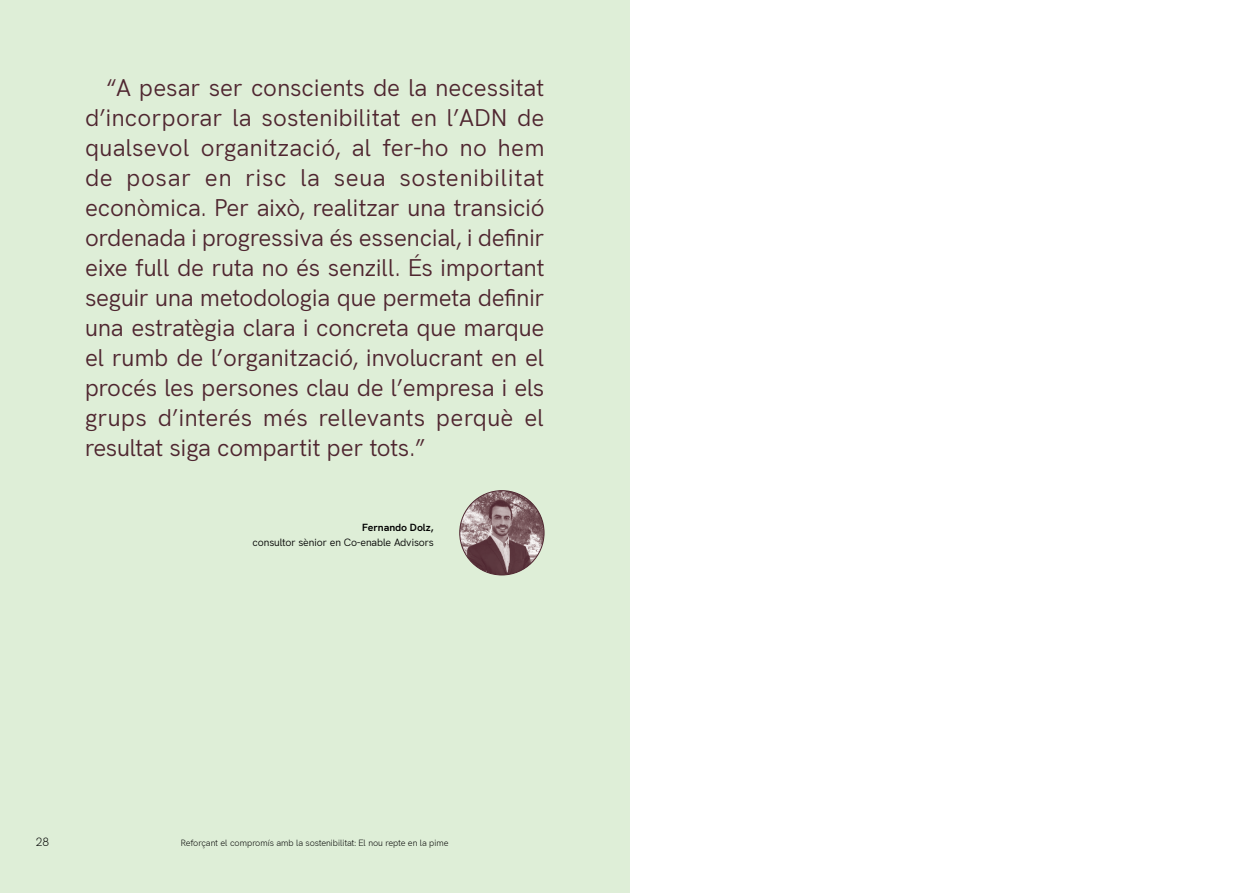
<style>
.page{position:relative;width:1259px;height:893px;background:#fff}
.page>*{position:absolute;margin:0;border:0;box-sizing:border-box;transform-origin:0 0}
.t1{font:24px/30px "Hanken Grotesk";color:#4f2630;text-align:justify}
.t2{font:300 12px "Hanken Grotesk";color:#000}
.t3{font:10.5px "Hanken Grotesk";letter-spacing:-.01em;color:#000}
.t4{font:700 10.5px "Hanken Grotesk";letter-spacing:-.005em;color:#000}
.t5{font:300 9px "Hanken Grotesk";letter-spacing:-.01em;color:#000}
</style>
<div class="page">
<div style="left:0;top:0;width:629px;height:893px;background:#deeed7"></div>
<img style="left:460px;top:491px;width:84px;height:84px;border-radius:42px">
<p class="t1" style="left:85px;top:71px;width:461px;text-indent:21px">“A pesar ser conscients de la necessitat d’incorporar la sostenibilitat en l’ADN de qualsevol organització, al fer-ho no hem de posar en risc la seua sostenibilitat econòmica. Per això, realitzar una transició ordenada i progressiva és essencial, i definir eixe full de ruta no és senzill. És important seguir una metodologia que permeta definir una estratègia clara i concreta que marque el rumb de l’organització, involucrant en el procés les persones clau de l’empresa i els grups d’interés més rellevants perquè el resultat siga compartit per tots.”</p>
<p class="t4" style="left:362px;top:519px;width:73px">Fernando Dolz,</p>
<p class="t3" style="left:252px;top:534px;width:183px">consultor sènior en Co-enable Advisors</p>
<p class="t2" style="left:36px;top:833px;width:15px">28</p>
<p class="t5" style="left:181px;top:836px;width:269px">Reforçant el compromís amb la sostenibilitat: El nou repte en la pime</p>
</div>
